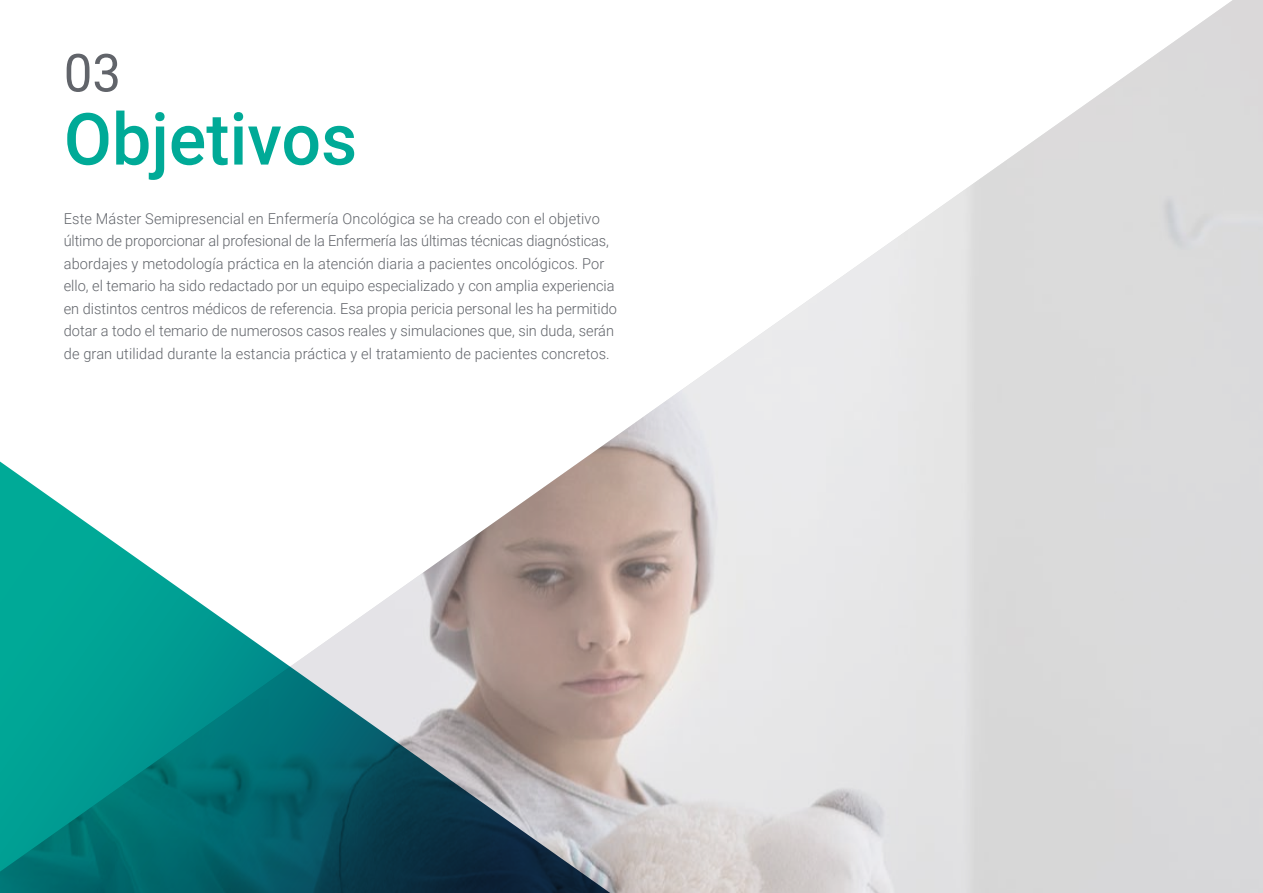
<style>
.page{position:relative;width:1263px;height:893px;background:#fff}
.page>*{position:absolute;margin:0;border:0;box-sizing:border-box;transform-origin:0 0}
.t1{font:500 72px "Roboto";color:#00aa97}
.t2{font:52.5px "Roboto";color:#61646a}
.t3{font:300 15px/22.5px "Roboto";color:#61646a}
</style>
<div class="page">
<img style="left:602px;top:0;width:661px;height:893px">
<svg style="left:0;top:446px;width:640px;height:447px"></svg>
<h2 class="t2" style="left:64px;top:36px;width:59px">03</h2>
<h1 class="t1" style="left:64px;top:89px;width:295px">Objetivos</h1>
<p class="t3" style="left:64px;top:207px;width:555px">Este Máster Semipresencial en Enfermería Oncológica se ha creado con el objetivo último de proporcionar al profesional de la Enfermería las últimas técnicas diagnósticas, abordajes y metodología práctica en la atención diaria a pacientes oncológicos. Por ello, el temario ha sido redactado por un equipo especializado y con amplia experiencia en distintos centros médicos de referencia. Esa propia pericia personal les ha permitido dotar a todo el temario de numerosos casos reales y simulaciones que, sin duda, serán de gran utilidad durante la estancia práctica y el tratamiento de pacientes concretos.</p>
</div>
